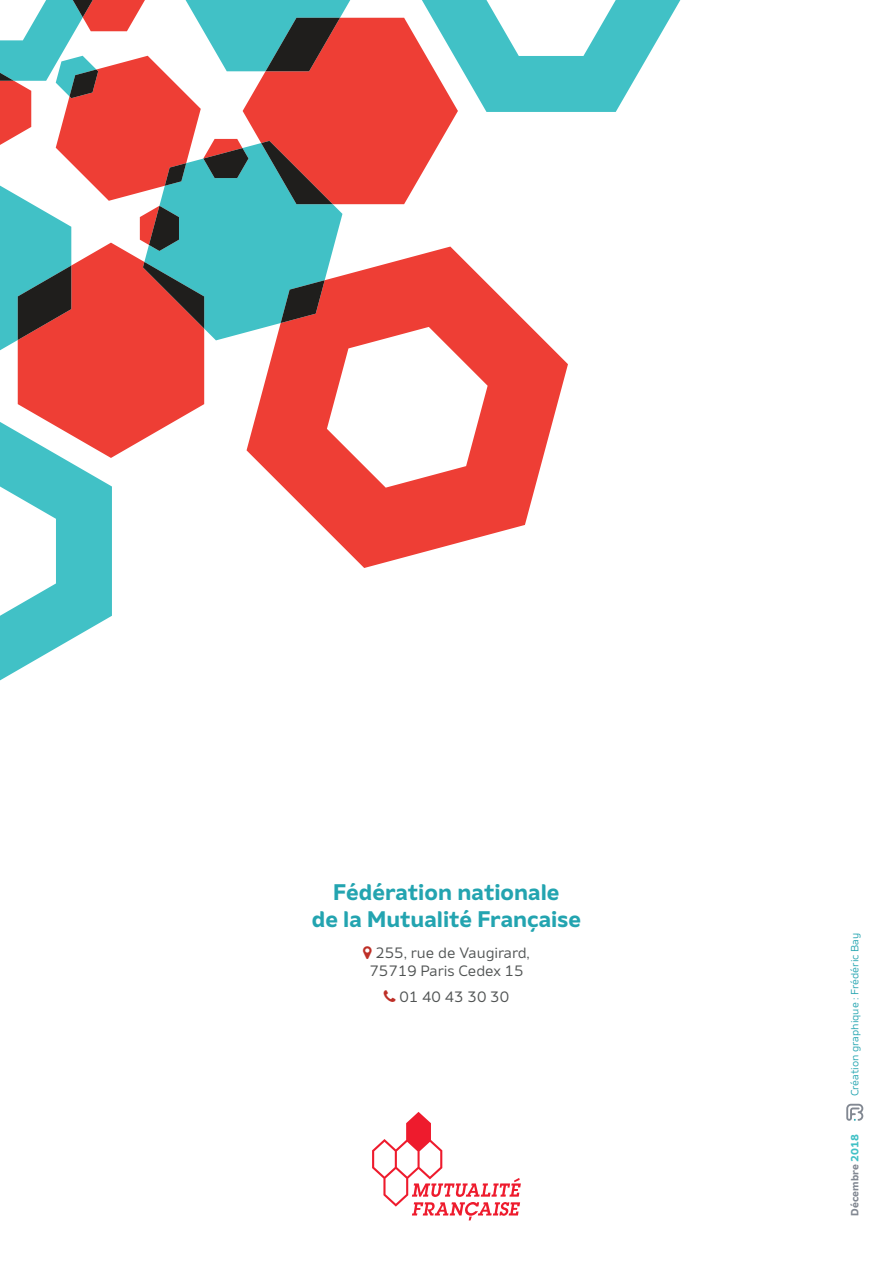
<style>
.page{position:relative;width:893px;height:1263px;background:#fff}
.page>*{position:absolute;margin:0;border:0;box-sizing:border-box;transform-origin:0 0}
.t1{font:700 22.5px/27px "Amino";color:#23a4b0;text-align:center}
.t2{font:15px/18px "Amino";color:#505353;text-align:center}
.t3{font:10.5px "Amino";color:#23a4b0}
.t4{font:700 10.5px "Amino";color:#828892}
.s1{color:#41c1c6}
</style>
<div class="page">
<svg style="left:372px;top:1112px;width:149px;height:108px"></svg>
<svg style="left:846px;top:1104px;width:17px;height:17px"></svg>
<svg style="left:0;top:0;width:680px;height:680px"></svg>
<h1 class="t1" style="left:312px;top:878px;width:271px">Fédération nationale<br>de la Mutualité Française</h1>
<p class="t2" style="left:369px;top:943px;width:162px">255, rue de Vaugirard,<br>75719 Paris Cedex 15</p>
<p class="t2" style="left:399px;top:988px;width:111px">01 40 43 30 30</p>
<p class="t3" style="left:848px;top:1096px;width:165px;rotate:-90deg">Création graphique : Frédéric Bay</p>
<p class="t4" style="left:848px;top:1215px;width:83px;rotate:-90deg">Décembre <span class="s1">2018</span></p>
</div>
